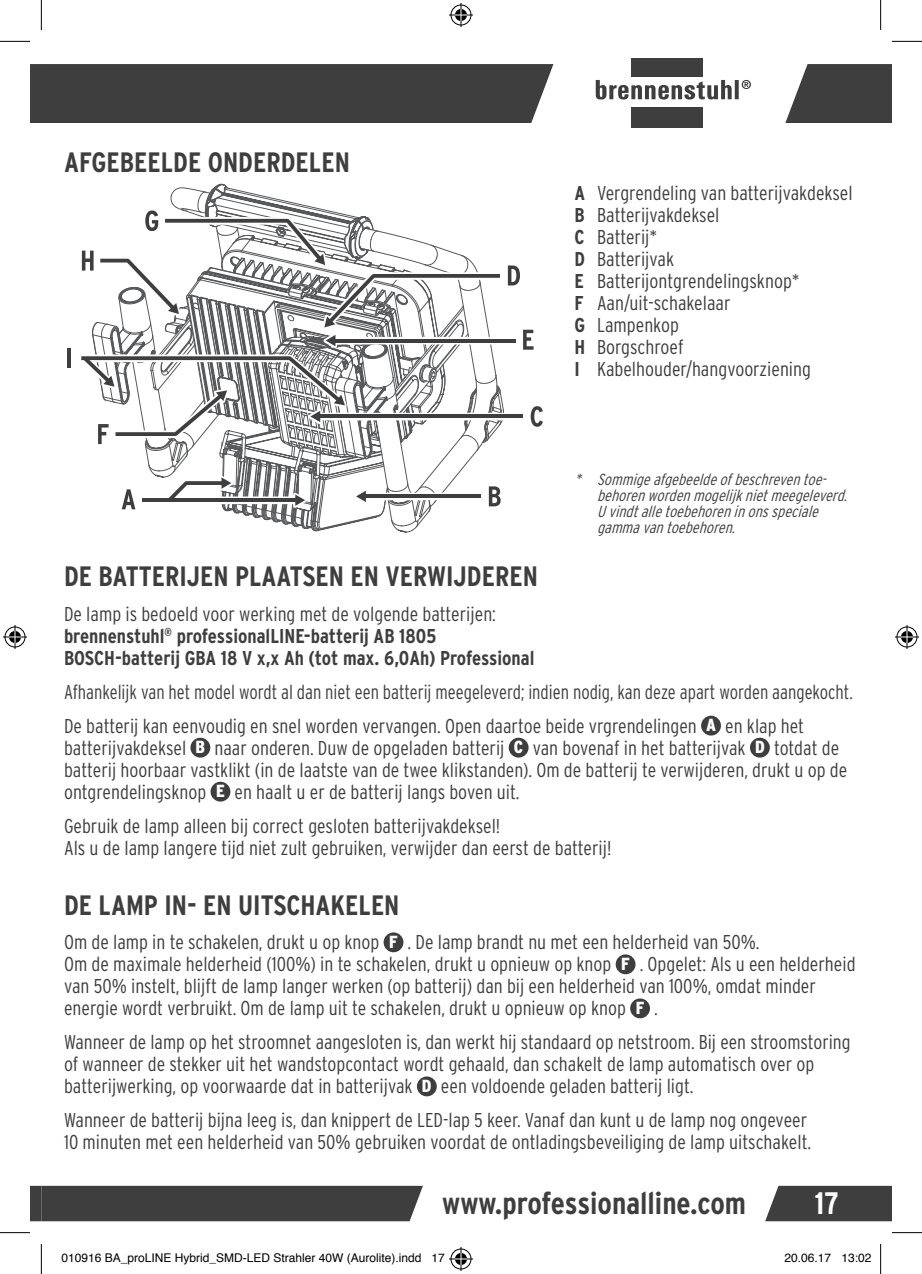
<style>
.page{position:relative;width:922px;height:1274px;background:#fff}
.page>*{position:absolute;margin:0;border:0;box-sizing:border-box;transform-origin:0 0}
.t1{font:700 condensed 31px "Interstate";color:#3e3e3f}
.t2{font:700 condensed 31px "Interstate";color:#fff}
.t3{font:700 condensed 28px "Interstate";color:#3e3e3f}
.t4{font:300 condensed 20px/22px "Interstate";color:#3e3e3f}
.t5{font:300 condensed 20px/34px "Interstate";color:#3e3e3f;scale:.93 1}
.t6{font:700 condensed 20px/22px "Interstate";color:#3e3e3f}
.t7{font:italic 300 condensed 16px/16px "Interstate";color:#3e3e3f}
.t8{font:12px "Helvetica";color:#000}
.s1{font-weight:700}
.s2{font-weight:300}
.s3{font-weight:900;font-size:17.4px;color:#fff}
</style>
<div class="page">
<div style="left:631px;top:58px;width:71px;height:19px;background:#3e3e3f"></div>
<div style="left:631px;top:107px;width:71px;height:20px;background:#3e3e3f"></div>
<svg style="left:735px;top:80px;width:4px;height:19px"></svg>
<svg style="left:596px;top:80px;width:136px;height:20px"></svg>
<svg style="left:742px;top:80px;width:9px;height:9px"></svg>
<div style="left:30px;top:64px;width:523px;height:59px;background:#3e3e3f"></div>
<svg style="left:785px;top:64px;width:107px;height:59px;background:#525253"></svg>
<svg style="left:765px;top:1185px;width:127px;height:36px;background:#4c4c4d"></svg>
<div style="left:30px;top:1185px;width:393px;height:36px;background:#3e3e3f"></div>
<hr style="left:67px;top:348px;width:4px;height:20px;background:#3e3e3f">
<svg style="left:81px;top:183px;width:462px;height:350px"></svg>
<div style="left:383px;top:932px;width:20px;height:20px;background:#3e3e3f;border-radius:50%"></div>
<div style="left:616px;top:954px;width:19px;height:20px;background:#3e3e3f;border-radius:50%"></div>
<div style="left:630px;top:998px;width:20px;height:20px;background:#3e3e3f;border-radius:50%"></div>
<div style="left:417px;top:1076px;width:20px;height:20px;background:#3e3e3f;border-radius:50%"></div>
<div style="left:701px;top:715px;width:20px;height:20px;background:#3e3e3f;border-radius:50%"></div>
<div style="left:190px;top:737px;width:20px;height:20px;background:#3e3e3f;border-radius:50%"></div>
<div style="left:509px;top:737px;width:19px;height:20px;background:#3e3e3f;border-radius:50%"></div>
<div style="left:750px;top:737px;width:20px;height:20px;background:#3e3e3f;border-radius:50%"></div>
<div style="left:211px;top:781px;width:19px;height:20px;background:#3e3e3f;border-radius:50%"></div>
<hr style="left:0;top:41px;width:30px;height:1px;background:#000">
<hr style="left:892px;top:41px;width:30px;height:1px;background:#000">
<hr style="left:0;top:1232px;width:30px;height:1px;background:#000">
<hr style="left:892px;top:1232px;width:30px;height:1px;background:#000">
<hr style="left:41px;top:0;width:1px;height:30px;background:#000">
<hr style="left:41px;top:1243px;width:1px;height:30px;background:#000">
<hr style="left:880px;top:0;width:1px;height:30px;background:#000">
<hr style="left:880px;top:1243px;width:1px;height:30px;background:#000">
<svg style="left:449px;top:3px;width:24px;height:24px"></svg>
<svg style="left:3px;top:625px;width:24px;height:24px"></svg>
<svg style="left:895px;top:625px;width:24px;height:24px"></svg>
<svg style="left:449px;top:1247px;width:24px;height:23px"></svg>
<h2 class="t3" style="left:64px;top:145px;width:287px">AFGEBEELDE ONDERDELEN</h2>
<p class="t4" style="left:574px;top:181px;width:280px"><span class="s1">A</span> Vergrendeling van batterijvakdeksel<br><span class="s1">B</span> Batterijvakdeksel<br><span class="s1">C</span> Batterij*<br><span class="s1">D</span> Batterijvak<br><span class="s1">E</span> Batterijontgrendelingsknop*<br><span class="s1">F</span> Aan/uit-schakelaar<br><span class="s1">G</span> Lampenkop<br><span class="s1">H</span> Borgschroef<br><span class="s1">I</span> Kabelhouder/hangvoorziening</p>
<p class="t7" style="left:597px;top:471px;width:256px;text-indent:-23px">* Sommigeafgebeeldeofbeschreventoe&shy;behorenwordenmogelijknietmeegeleverd.<br>Uvindtalletoebehoreninonsspeciale gammavantoebehoren.</p>
<h2 class="t3" style="left:64px;top:559px;width:475px">DE BATTERIJEN PLAATSEN EN VERWIJDEREN</h2>
<p class="t6" style="left:64px;top:602px;width:472px"><span class="s2">De lamp is bedoeld voor werking met de volgende batterijen: </span>brennenstuhl<sup>®</sup> professionalLINE-batterij AB 1805<br>BOSCH-batterij GBA 18 V x,x Ah (tot max. 6,0Ah) Professional</p>
<p class="t5" style="left:64px;top:674px;width:849px">Afhankelijk van het model wordt al dan niet een batterij meegeleverd; indien nodig, kan deze apart worden aangekocht.<br>De batterij kan eenvoudig en snel worden vervangen. Open daartoe beide vrgrendelingen <span class="s3">A</span> en klap het</p>
<p class="t4" style="left:64px;top:736px;width:785px">batterijvakdeksel <span class="s3">B</span> naar onderen. Duw de opgeladen batterij <span class="s3">C</span> van bovenaf in het batterijvak <span class="s3">D</span> totdat de batterij hoorbaar vastklikt (in de laatste van de twee klikstanden). Om de batterij te verwijderen, drukt u op de ontgrendelingsknop <span class="s3">E</span> en haalt u er de batterij langs boven uit.</p>
<p class="t4" style="left:64px;top:814px;width:549px">Gebruik de lamp alleen bij correct gesloten batterijvakdeksel!<br>Als u de lamp langere tijd niet zult gebruiken, verwijder dan eerst de batterij!</p>
<h2 class="t3" style="left:64px;top:888px;width:337px">DE LAMP IN- EN UITSCHAKELEN</h2>
<p class="t4" style="left:64px;top:930px;width:793px">Om de lamp in te schakelen, drukt u op knop <span class="s3">F</span> . De lamp brandt nu met een helderheid van 50%.<br>Om de maximale helderheid (100%) in te schakelen, drukt u opnieuw op knop <span class="s3">F</span> . Opgelet: Als u een helderheid van 50% instelt, blijft de lamp langer werken (op batterij) dan bij een helderheid van 100%, omdat minder energie wordt verbruikt. Om de lamp uit te schakelen, drukt u opnieuw op knop <span class="s3">F</span> .</p>
<p class="t4" style="left:64px;top:1030px;width:788px">Wanneer de lamp op het stroomnet aangesloten is, dan werkt hij standaard op netstroom. Bij een stroomstoring of wanneer de stekker uit het wandstopcontact wordt gehaald, dan schakelt de lamp automatisch over op batterijwerking, op voorwaarde dat in batterijvak <span class="s3">D</span> een voldoende geladen batterij ligt.</p>
<p class="t4" style="left:64px;top:1108px;width:748px">Wanneer de batterij bijna leeg is, dan knippert de LED-lap 5 keer. Vanaf dan kunt u de lamp nog ongeveer<br>10 minuten met een helderheid van 50% gebruiken voordat de ontladingsbeveiliging de lamp uitschakelt.</p>
<h1 class="t1" style="left:442px;top:1184px;width:305px">www.professionalline.com</h1>
<h1 class="t2" style="left:815px;top:1184px;width:25px">17</h1>
<p class="t8" style="left:61px;top:1248px;width:385px">010916 BA_proLINE Hybrid_SMD-LED Strahler 40W (Aurolite).indd 17</p>
<p class="t8" style="left:784px;top:1248px;width:88px">20.06.17 13:02</p>
</div>
